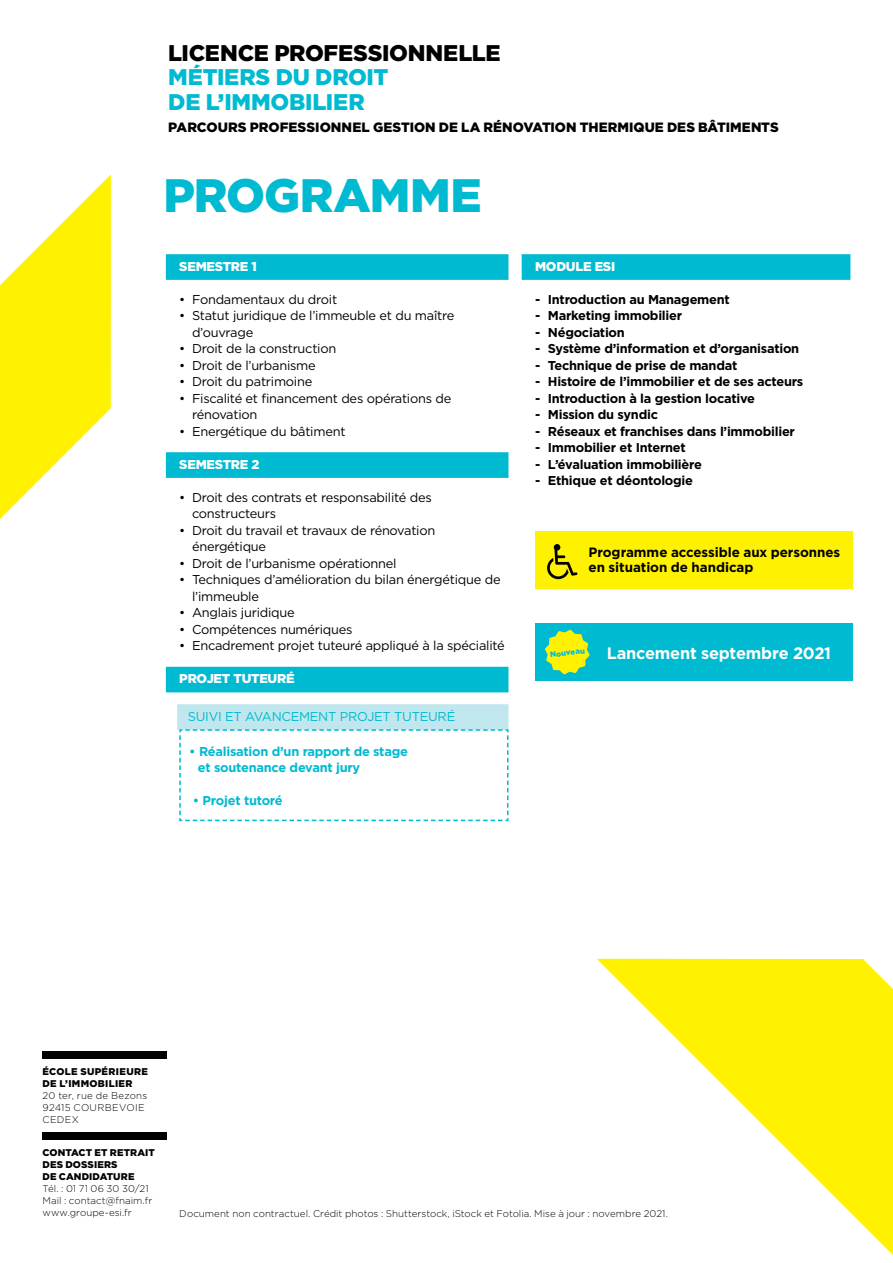
<style>
.page{position:relative;width:893px;height:1263px;background:#fff}
.page>*{position:absolute;margin:0;border:0;box-sizing:border-box;transform-origin:0 0}
.t1{font:900 46.8px "Gotham";letter-spacing:-.015em;color:#00bad1}
.t2{font:900 22.65px/24.5px "Gotham";letter-spacing:-.01em;color:#00bad1}
.t3{font:900 22.65px "Gotham";letter-spacing:-.015em;color:#000}
.t4{font:700 16.5px "Gotham";letter-spacing:-.015em;color:#fff}
.t5{font:900 13.5px "Gotham";color:#000}
.t6{font:700 13.5px/15px "Gotham";letter-spacing:-.005em;color:#000}
.t7{font:12.9px/16.5px "Gotham";letter-spacing:-.02em;color:#000}
.t8{font:700 12.9px "Gotham";letter-spacing:-.02em;color:#000}
.t9{font:700 12.9px/16.5px "Gotham";letter-spacing:-.02em;color:#00bad1}
.t10{font:900 12.9px "Gotham";letter-spacing:-.02em;color:#fff}
.t11{font:12.9px "Gotham";letter-spacing:-.02em;color:#00bad1}
.t12{font:300 9.75px/12px "Gotham";letter-spacing:.005em;color:#000}
.t13{font:900 9.75px/12px "Gotham";letter-spacing:.015em;color:#000}
.t14{font:300 9.75px/12px "Gotham";letter-spacing:.03em;color:#000}
.t15{font:900 9.75px/12px "Gotham";letter-spacing:.035em;color:#000}
.t16{font:900 7.65px "Gotham";color:#00bad1}
</style>
<div class="page">
<div style="left:166px;top:254px;width:342px;height:26px;background:#00bad1"></div>
<div style="left:166px;top:452px;width:342px;height:26px;background:#00bad1"></div>
<div style="left:166px;top:667px;width:342px;height:25px;background:#00bad1"></div>
<div style="left:177px;top:704px;width:331px;height:26px;background:#c1e7ee"></div>
<svg style="left:597px;top:959px;width:296px;height:296px"></svg>
<svg style="left:0;top:174px;width:111px;height:345px"></svg>
<div style="left:522px;top:254px;width:328px;height:26px;background:#00bad1"></div>
<svg style="left:179px;top:728px;width:330px;height:94px"></svg>
<div style="left:43px;top:1052px;width:124px;height:7px;background:#000"></div>
<div style="left:43px;top:1132px;width:124px;height:8px;background:#000"></div>
<div style="left:535px;top:532px;width:318px;height:57px;background:#fff200"></div>
<svg style="left:547px;top:544px;width:30px;height:35px"></svg>
<div style="left:535px;top:623px;width:318px;height:58px;background:#00bad1"></div>
<svg style="left:545px;top:630px;width:45px;height:44px"></svg>
<h2 class="t3" style="left:168px;top:37px;width:334px">LICENCE PROFESSIONNELLE</h2>
<h2 class="t2" style="left:168px;top:65px;width:222px">MÉTIERS DU DROIT<br>DE L’IMMOBILIER</h2>
<p class="t5" style="left:168px;top:118px;width:612px">PARCOURS PROFESSIONNEL GESTION DE LA RÉNOVATION THERMIQUE DES BÂTIMENTS</p>
<h1 class="t1" style="left:163px;top:163px;width:320px">PROGRAMME</h1>
<p class="t10" style="left:179px;top:257px;width:79px">SEMESTRE 1</p>
<p class="t7" style="left:179px;top:291px;width:159px">• Fondamentaux du droit</p>
<p class="t7" style="left:192px;top:307px;width:264px;text-indent:-13px">• Statut juridique de l’immeuble et du maître d’ouvrage</p>
<p class="t7" style="left:179px;top:340px;width:159px">• Droit de la construction</p>
<p class="t7" style="left:179px;top:357px;width:138px">• Droit de l’urbanisme</p>
<p class="t7" style="left:179px;top:373px;width:135px">• Droit du patrimoine</p>
<p class="t7" style="left:192px;top:390px;width:261px;text-indent:-13px">• Fiscalité et financement des opérations de rénovation</p>
<p class="t7" style="left:179px;top:423px;width:168px">• Energétique du bâtiment</p>
<p class="t10" style="left:179px;top:455px;width:82px">SEMESTRE 2</p>
<p class="t7" style="left:192px;top:489px;width:241px;text-indent:-13px">• Droit des contrats et responsabilité des constructeurs</p>
<p class="t7" style="left:192px;top:522px;width:245px;text-indent:-13px">• Droit du travail et travaux de rénovation énergétique</p>
<p class="t7" style="left:179px;top:555px;width:219px">• Droit de l’urbanisme opérationnel</p>
<p class="t7" style="left:192px;top:571px;width:310px;text-indent:-13px">• Techniques d’amélioration du bilan énergétique de l’immeuble</p>
<p class="t7" style="left:179px;top:604px;width:117px">• Anglais juridique</p>
<p class="t7" style="left:179px;top:621px;width:175px">• Compétences numériques</p>
<p class="t7" style="left:179px;top:637px;width:327px">• Encadrement projet tuteuré appliqué à la spécialité</p>
<p class="t10" style="left:179px;top:670px;width:117px">PROJET TUTEURÉ</p>
<p class="t11" style="left:188px;top:709px;width:269px">SUIVI ET AVANCEMENT PROJET TUTEURÉ</p>
<p class="t9" style="left:198px;top:743px;width:212px;text-indent:-9px">• Réalisation d’un rapport de stage et soutenance devant jury</p>
<p class="t9" style="left:193px;top:792px;width:91px">• Projet tutoré</p>
<p class="t10" style="left:535px;top:257px;width:82px">MODULE ESI</p>
<p class="t8" style="left:535px;top:291px;width:196px">- Introduction au Management</p>
<p class="t8" style="left:535px;top:307px;width:149px">- Marketing immobilier</p>
<p class="t8" style="left:535px;top:324px;width:91px">- Négociation</p>
<p class="t8" style="left:535px;top:340px;width:266px">- Système d’information et d’organisation</p>
<p class="t8" style="left:535px;top:357px;width:204px">- Technique de prise de mandat</p>
<p class="t8" style="left:535px;top:373px;width:270px">- Histoire de l’immobilier et de ses acteurs</p>
<p class="t8" style="left:535px;top:390px;width:221px">- Introduction à la gestion locative</p>
<p class="t8" style="left:535px;top:406px;width:124px">- Mission du syndic</p>
<p class="t8" style="left:535px;top:423px;width:261px">- Réseaux et franchises dans l’immobilier</p>
<p class="t8" style="left:535px;top:439px;width:152px">- Immobilier et Internet</p>
<p class="t8" style="left:535px;top:456px;width:168px">- L’évaluation immobilière</p>
<p class="t8" style="left:535px;top:472px;width:159px">- Ethique et déontologie</p>
<p class="t6" style="left:589px;top:545px;width:253px">Programme accessible aux personnes en situation de handicap</p>
<p class="t16" style="left:549px;top:649px;width:36px;rotate:-7deg">Nouveau</p>
<p class="t4" style="left:607px;top:642px;width:226px">Lancement septembre 2021</p>
<p class="t15" style="left:43px;top:1065px;width:107px">ÉCOLE SUPÉRIEURE<br>DE L’IMMOBILIER</p>
<p class="t14" style="left:43px;top:1089px;width:106px">20 ter, rue de Bezons<br>92415 COURBEVOIE<br>CEDEX</p>
<p class="t13" style="left:43px;top:1147px;width:114px">CONTACT ET RETRAIT<br>DES DOSSIERS<br>DE CANDIDATURE</p>
<p class="t12" style="left:43px;top:1182px;width:111px">Tél. : 01 71 06 30 30/21<br>Mail : contact@fnaim.fr www.groupe-esi.fr</p>
<p class="t12" style="left:179px;top:1207px;width:490px">Document non contractuel. Crédit photos : Shutterstock, iStock et Fotolia. Mise à jour : novembre 2021.</p>
</div>
